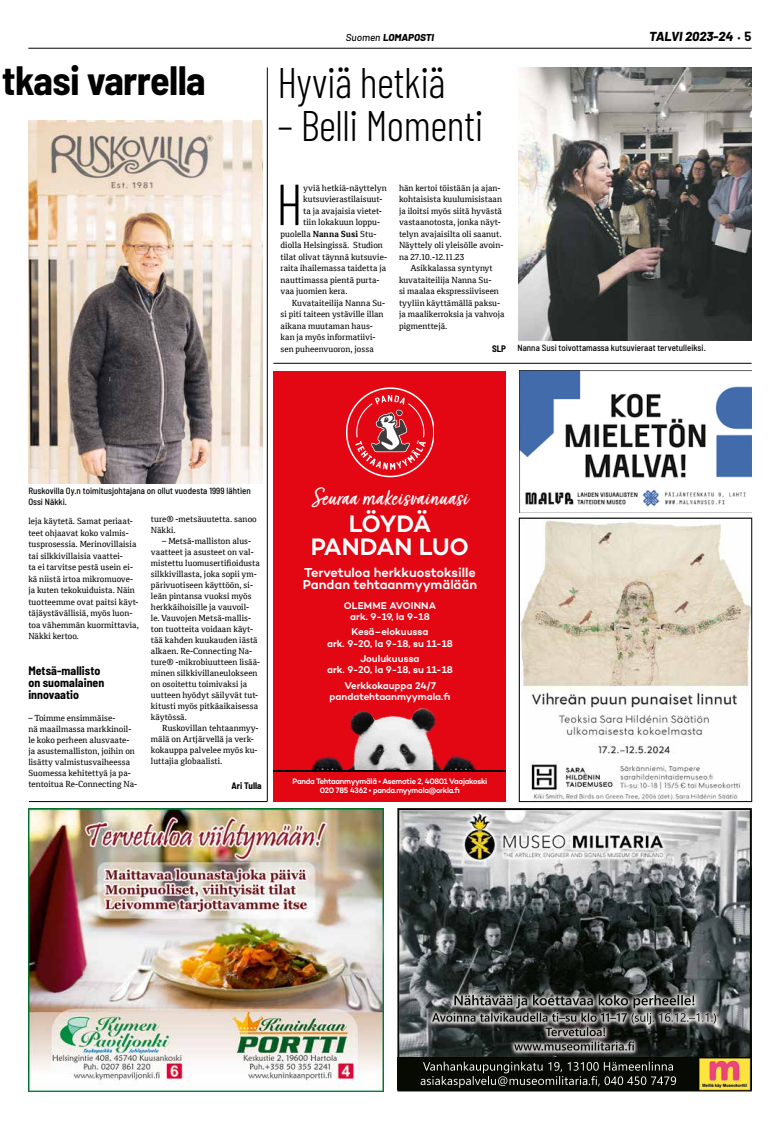
<style>
.page{position:relative;width:780px;height:1134px;background:#fff}
.page>*{position:absolute;margin:0;border:0;box-sizing:border-box;transform-origin:0 0}
.t1{font:300 57.8px "Barlow Condensed";color:#000}
.t2{font:300 42.7px "Barlow Condensed";letter-spacing:-.01em;color:#000}
.t3{font:700 semi-condensed 40px "Barlow";letter-spacing:-.015em;color:#000}
.t4{font:26.3px "Turbinado Dry Pro";letter-spacing:.01em;color:#fff}
.t5{font:600 24.3px/22.3px "Campton";letter-spacing:-.02em;color:#fff;text-align:center}
.t6{font:600 13.2px/11.3px "Campton";color:#fff}
.t7{font:italic 800 13px "Barlow";color:#000}
.t8{font:700 semi-condensed 12px/12px "Barlow";letter-spacing:.005em;color:#000}
.t9{font:600 10px/11.3px "Campton";color:#fff;text-align:center}
.t10{font:italic 800 10px "Barlow";color:#000}
.t11{font:700 semi-condensed 9.2px "Barlow";letter-spacing:-.005em;color:#000}
.t12{font:500 semi-condensed 9px/11px "Barlow";letter-spacing:.005em;color:#000}
.t13{font:8.5px/11px "Cordale";letter-spacing:.005em;color:#000}
.t14{font:600 8.1px/9.1px "Campton";letter-spacing:-.03em;color:#fff;text-align:center;scale:.94 1}
.s1{font-weight:500}
.s2{font-weight:400;font-style:normal;font-size:10px}
.s3{font-weight:700;font-style:normal}
.s4{font-weight:700}
</style>
<div class="page">
<hr style="left:28px;top:48px;width:723px;height:1px;background:#000">
<div style="left:274px;top:371px;width:232px;height:431px;background:#e30613"></div>
<img style="left:311px;top:708px;width:165px;height:62px">
<hr style="left:274px;top:770px;width:232px;height:1px;background:#000">
<svg style="left:346px;top:387px;width:88px;height:90px"></svg>
<img style="left:397px;top:808px;width:354px;height:283px">
<img style="left:397px;top:1057px;width:354px;height:33px">
<img style="left:29px;top:808px;width:354px;height:283px">
<img style="left:521px;top:520px;width:228px;height:280px">
<div style="left:519px;top:518px;width:232px;height:284px;border:1px solid #000"></div>
<img style="left:519px;top:371px;width:232px;height:142px">
<img style="left:29px;top:121px;width:233px;height:362px">
<hr style="left:273px;top:363px;width:478px;height:1px;background:#000">
<img style="left:518px;top:68px;width:233px;height:272px">
<hr style="left:267px;top:68px;width:1px;height:733px;background:#000">
<hr style="left:29px;top:801px;width:238px;height:1px;background:#000">
<h3 class="t3" style="left:2px;top:56px;width:205px">tkasi varrella</h3>
<p class="t10" style="left:346px;top:30px;width:90px"><span class="s1">Suomen</span> LOMAPOSTI</p>
<h3 class="t7" style="left:649px;top:27px;width:104px">TALVI 2023-24 <span class="s2">•</span> <span class="s3">5</span></h3>
<h2 class="t2" style="left:277px;top:52px;width:170px">Hyviä hetkiä</h2>
<h2 class="t2" style="left:277px;top:95px;width:207px">– Belli Momenti</h2>
<h1 class="t1" style="left:276px;top:163px;width:28px">H</h1>
<p class="t13" style="left:303px;top:182px;width:85px">yviä hetkiä-näyttelyn</p>
<p class="t13" style="left:303px;top:194px;width:81px">kutsuvierastilaisuut-</p>
<p class="t13" style="left:303px;top:205px;width:80px">ta ja avajaisia vietet-</p>
<p class="t13" style="left:303px;top:217px;width:78px">tiin lokakuun loppu-</p>
<p class="t13" style="left:280px;top:228px;width:97px">puolella <span class="s4">Nanna Susi</span> Stu-</p>
<p class="t13" style="left:280px;top:240px;width:104px">diolla Helsingissä. Studion</p>
<p class="t13" style="left:280px;top:251px;width:108px">tilat olivat täynnä kutsuvie-</p>
<p class="t13" style="left:280px;top:263px;width:107px">raita ihailemassa taidetta ja</p>
<p class="t13" style="left:280px;top:274px;width:100px">nauttimassa pientä purta-</p>
<p class="t13" style="left:280px;top:286px;width:69px">vaa juomien kera.</p>
<p class="t13" style="left:292px;top:297px;width:95px">Kuvataiteilija Nanna Su-</p>
<p class="t13" style="left:280px;top:309px;width:105px">si piti taiteen ystäville illan</p>
<p class="t13" style="left:280px;top:320px;width:94px">aikana muutaman haus-</p>
<p class="t13" style="left:280px;top:332px;width:96px">kan ja myös informatiivi-</p>
<p class="t13" style="left:280px;top:343px;width:95px">sen puheenvuoron, jossa</p>
<p class="t13" style="left:399px;top:182px;width:106px;line-height:11.5px">hän kertoi töistään ja ajan&shy;kohtaisista kuulumisistaan ja iloitsi myös siitä hyvästä vastaanotosta, jonka näyt&shy;telyn avajaisilta oli saanut.<br>Näyttely oli yleisölle avoin&shy;na 27.10.-12.11.23</p>
<p class="t13" style="left:399px;top:262px;width:107px;line-height:11.5px;text-indent:11px">Asikkalassa syntynyt kuvataiteilija Nanna Su-<br>si maalaa ekspressiiviseen tyyliin käyttämällä paksu&shy;ja maalikerroksia ja vahvoja pigmenttejä.</p>
<p class="t11" style="left:492px;top:343px;width:16px">SLP</p>
<p class="t12" style="left:517px;top:342px;width:190px">Nanna Susi toivottamassa kutsuvieraat tervetulleiksi.</p>
<p class="t12" style="left:28px;top:485px;width:224px">Ruskovilla Oy.n toimitusjohtajana on ollut vuodesta 1999 lähtien<br>Ossi Näkki.</p>
<p class="t13" style="left:28px;top:515px;width:112px;line-height:11.5px">leja käytetä. Samat periaat&shy;teet ohjaavat koko valmis&shy;tusprosessia. Merinovillaisia tai silkkivillaisia vaattei-<br>ta ei tarvitse pestä usein ei&shy;kä niistä irtoa mikromuove&shy;ja kuten tekokuiduista. Näin tuotteemme ovat paitsi käyt&shy;täjäystävällisiä, myös luon&shy;toa vähemmän kuormittavia,<br>Näkki kertoo.</p>
<h3 class="t8" style="left:28px;top:664px;width:78px">Metsä-mallisto on suomalainen innovaatio</h3>
<p class="t13" style="left:28px;top:712px;width:110px">– Toimme ensimmäise-<br>nä maailmassa markkinoil&shy;le koko perheen alusvaate&shy;ja asustemalliston, joihin on lisätty valmistusvaiheessa<br>Suomessa kehitettyä ja pa&shy;tentoitua Re-Connecting Na-</p>
<p class="t13" style="left:151px;top:514px;width:107px">ture® -metsäuutetta. sanoo<br>Näkki.</p>
<p class="t13" style="left:151px;top:536px;width:111px;text-indent:11px">– Metsä-malliston alus&shy;vaatteet ja asusteet on val&shy;mistettu luomusertifioidusta silkkivillasta, joka sopii ym&shy;pärivuotiseen käyttöön, si&shy;leän pintansa vuoksi myös herkkäihoisille ja vauvoil-<br>le. Vauvojen Metsä-mallis&shy;ton tuotteita voidaan käyt&shy;tää kahden kuukauden iästä alkaen. Re-Connecting Na&shy;ture® -mikrobiuutteen lisää&shy;minen silkkivillaneulokseen on osoitettu toimivaksi ja uutteen hyödyt säilyvät tut&shy;kitusti myös pitkäaikaisessa käytössä.</p>
<p class="t13" style="left:151px;top:723px;width:109px;text-indent:11px">Ruskovillan tehtaanmyy&shy;mälä on Artjärvellä ja verk&shy;kokauppa palvelee myös ku&shy;luttajia globaalisti.</p>
<p class="t11" style="left:231px;top:780px;width:31px">Ari Tulla</p>
<h3 class="t4" style="left:312px;top:483px;width:158px">Seuraa makeisvainuasi</h3>
<h3 class="t5" style="left:311px;top:512px;width:160px">LÖYDÄ<br>PANDAN LUO</h3>
<h3 class="t6" style="left:303px;top:567px;width:176px">Tervetuloa herkkuostoksille<br>Pandan tehtaanmyymälään</h3>
<p class="t9" style="left:344px;top:599px;width:94px">OLEMME AVOINNA ark. 9-19, la 9-18</p>
<p class="t9" style="left:327px;top:626px;width:127px">Kesä–elokuussa<br>ark. 9-20, la 9-18, su 11-18</p>
<p class="t9" style="left:327px;top:653px;width:127px">Joulukuussa<br>ark. 9-20, la 9-18, su 11-18</p>
<p class="t9" style="left:329px;top:679px;width:122px">Verkkokauppa 24/7 pandatehtaanmyymala.fi</p>
<p class="t14" style="left:292px;top:777px;width:209px">Panda Tehtaanmyymälä • Asematie 2, 40801 Vaajakoski<br>020 785 4362 • panda.myymala@orkla.fi</p>
</div>
